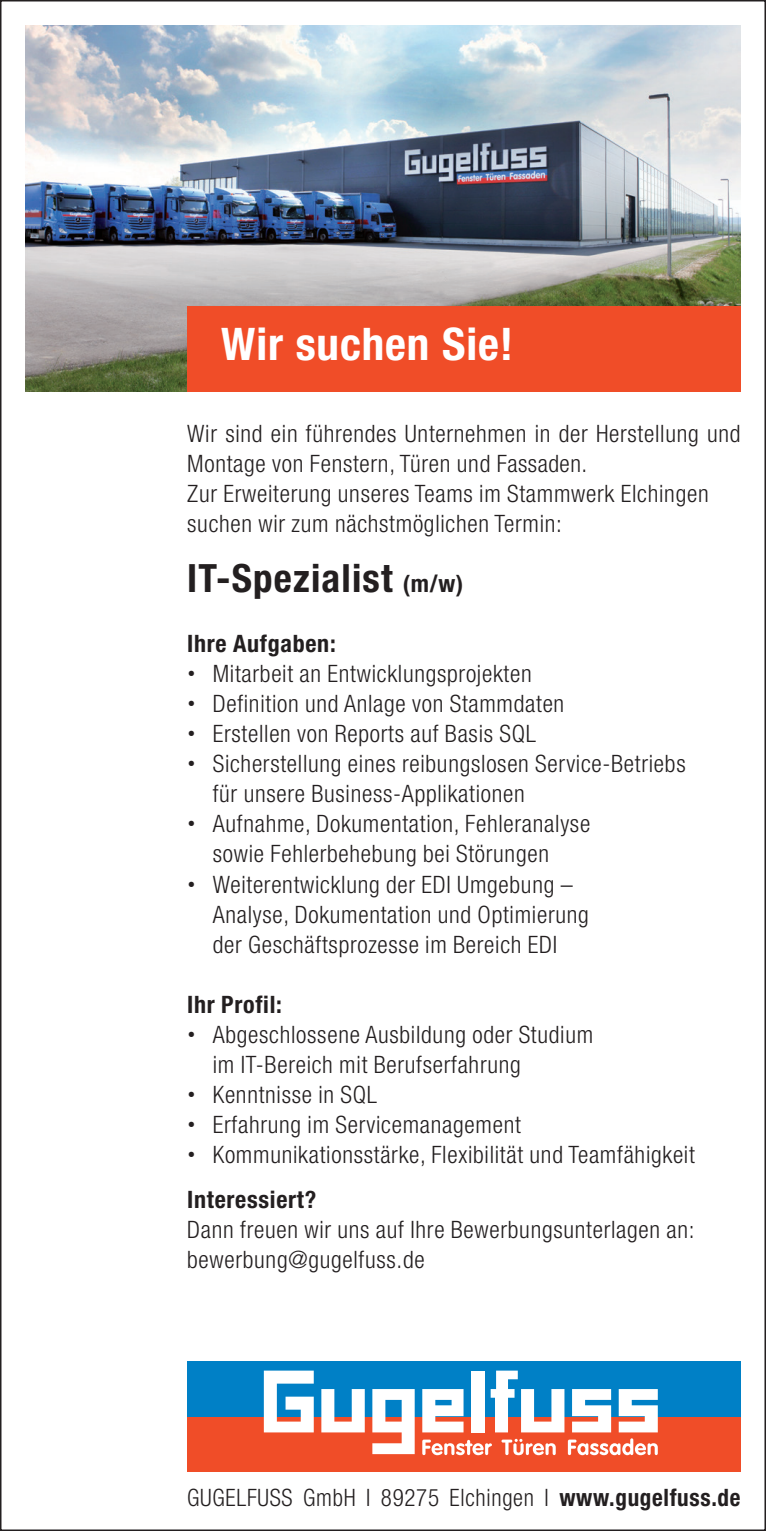
<style>
.page{position:relative;width:766px;height:1531px;background:#fff}
.page>*{position:absolute;margin:0;border:0;box-sizing:border-box;transform-origin:0 0}
.t1{font:700 condensed 45px "Helvetica Neue LT Std";letter-spacing:.02em;color:#fff}
.t2{font:700 condensed 39px "Helvetica Neue LT Std";letter-spacing:.03em;color:#231f20}
.t3{font:300 condensed 24px/30px "Helvetica Neue LT Std";letter-spacing:.03em;color:#231f20}
.t4{font:300 condensed 24px "Helvetica Neue LT Std";letter-spacing:.03em;color:#231f20;scale:.96 1}
.t5{font:700 condensed 24px "Helvetica Neue LT Std";letter-spacing:.03em;color:#231f20}
.s1{font-size:24px}
.s2{font-family:"Helvetica Neue";font-weight:400;font-stretch:normal}
.s3{font-weight:700}
</style>
<div class="page">
<div style="left:187px;top:1416px;width:553px;height:55px;background:#f04d28"></div>
<div style="left:187px;top:1361px;width:553px;height:55px;background:#0080c6"></div>
<svg style="left:422px;top:1438px;width:235px;height:17px"></svg>
<svg style="left:422px;top:1389px;width:41px;height:43px;background:#ece8ea"></svg>
<svg style="left:264px;top:1370px;width:50px;height:62px"></svg>
<svg style="left:321px;top:1389px;width:43px;height:43px"></svg>
<div style="left:471px;top:1370px;width:13px;height:62px;background:#fff"></div>
<svg style="left:490px;top:1370px;width:74px;height:62px"></svg>
<svg style="left:572px;top:1389px;width:39px;height:43px;background:#e4e5e9"></svg>
<svg style="left:618px;top:1389px;width:39px;height:43px;background:#e2e3e8"></svg>
<svg style="left:372px;top:1389px;width:42px;height:65px"></svg>
<img style="left:26px;top:26px;width:714px;height:365px">
<div style="left:187px;top:306px;width:553px;height:85px;background:#f04d28"></div>
<h1 class="t1" style="left:221px;top:316px;width:293px">Wir suchen Sie!</h1>
<p class="t3" style="left:187px;top:419px;width:554px">Wir sind ein führendes Unternehmen in der Herstellung und Montage von Fenstern, Türen und Fassaden.<br>Zur Erweiterung unseres Teams im Stammwerk Elchingen suchen wir zum nächstmöglichen Termin:</p>
<h2 class="t2" style="left:187px;top:555px;width:277px">IT-Spezialist <span class="s1">(m/w)</span></h2>
<p class="t5" style="left:187px;top:629px;width:150px">Ihre Aufgaben:</p>
<p class="t3" style="left:187px;top:659px;width:346px"><span class="s2">•</span> Mitarbeit an Entwicklungsprojekten</p>
<p class="t3" style="left:187px;top:689px;width:378px"><span class="s2">•</span> Definition und Anlage von Stammdaten</p>
<p class="t3" style="left:187px;top:719px;width:350px"><span class="s2">•</span> Erstellen von Reports auf Basis SQL</p>
<p class="t3" style="left:213px;top:749px;width:474px;text-indent:-26px"><span class="s2">•</span> Sicherstellung eines reibungslosen Service-Betriebs für unsere Business-Applikationen</p>
<p class="t3" style="left:213px;top:809px;width:379px;text-indent:-26px"><span class="s2">•</span> Aufnahme, Dokumentation, Fehleranalyse sowie Fehlerbehebung bei Störungen</p>
<p class="t3" style="left:213px;top:869px;width:377px;text-indent:-26px"><span class="s2">•</span> Weiterentwicklung der EDI Umgebung –<br>Analyse, Dokumentation und Optimierung der Geschäftsprozesse im Bereich EDI</p>
<p class="t5" style="left:187px;top:989px;width:96px">Ihr Profil:</p>
<p class="t3" style="left:213px;top:1019px;width:382px;text-indent:-26px"><span class="s2">•</span> Abgeschlossene Ausbildung oder Studium im IT-Bereich mit Berufserfahrung</p>
<p class="t3" style="left:187px;top:1079px;width:191px"><span class="s2">•</span> Kenntnisse in SQL</p>
<p class="t3" style="left:187px;top:1109px;width:335px"><span class="s2">•</span> Erfahrung im Servicemanagement</p>
<p class="t3" style="left:187px;top:1131px;width:509px;line-height:45px"><span class="s2">•</span> Kommunikationsstärke, Flexibilität und Teamfähigkeit<br><span class="s3">Interessiert?</span></p>
<p class="t3" style="left:187px;top:1214px;width:509px">Dann freuen wir uns auf Ihre Bewerbungsunterlagen an: bewerbung@gugelfuss.de</p>
<p class="t4" style="left:187px;top:1483px;width:577px">GUGELFUSS GmbH I 89275 Elchingen I <span class="s3">www.gugelfuss.de</span></p>
</div>
